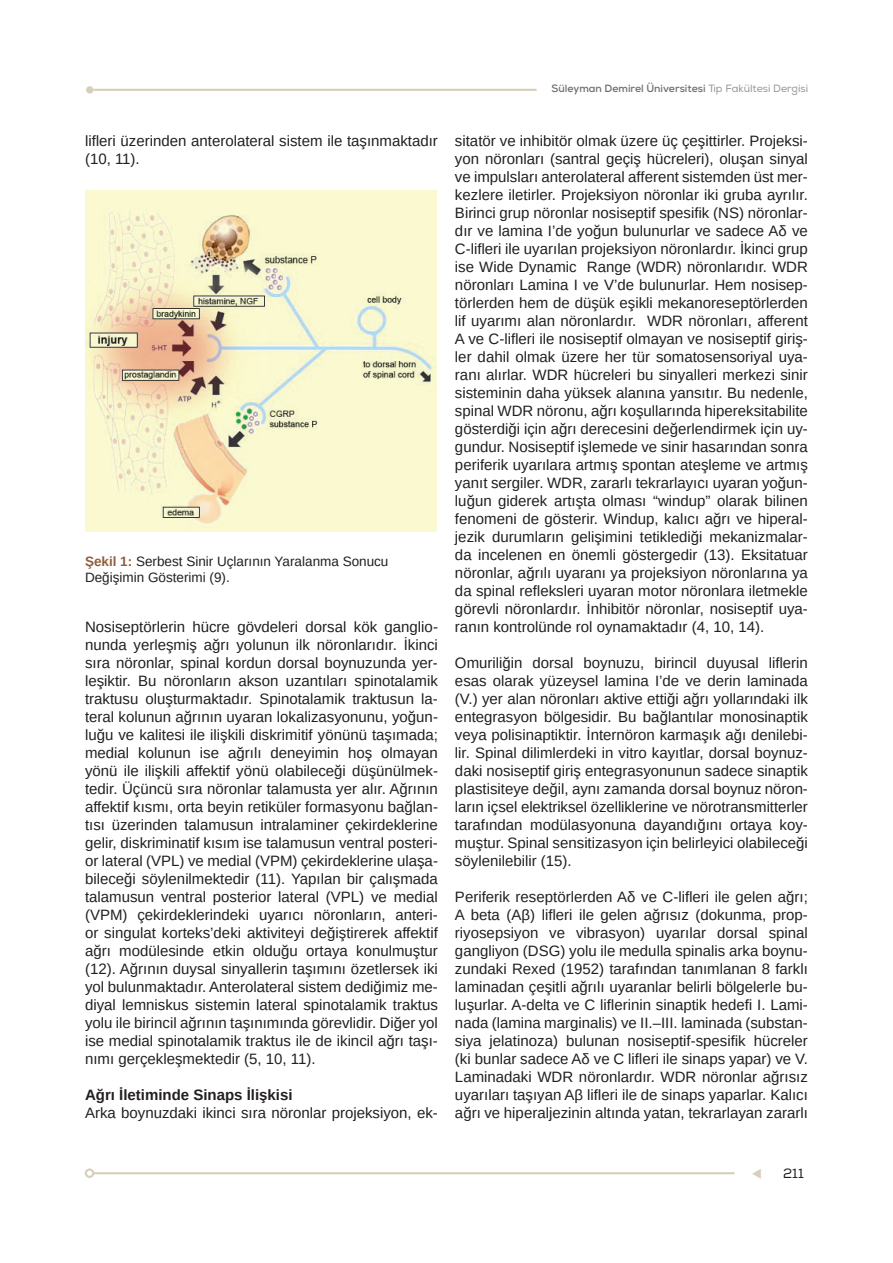
<style>
.page{position:relative;width:893px;height:1263px;background:#fff}
.page>*{position:absolute;margin:0;border:0;box-sizing:border-box;transform-origin:0 0}
.t1{font:15px/18px "Arimo";color:#231f20;text-align:justify}
.t2{font:700 15px "Arimo";color:#231f20}
.t3{font:13.5px/16.2px "Arimo";color:#231f20}
.t4{font:13.5px "Nexa";color:#231f20}
.t5{font:700 10.5px "Nexa";color:#6b6b6e}
.s1{font-weight:700;color:#8f5f3f}
.s2{font-weight:400;color:#939598}
.s3{color:#d8cebc}
</style>
<div class="page">
<hr style="left:93px;top:1172px;width:642px;height:2px;background:#d8cebc">
<div style="left:85px;top:1168px;width:9px;height:10px;border:2px solid #d8cebc;border-radius:50%"></div>
<hr style="left:94px;top:89px;width:443px;height:2px;background:#d8cebc">
<div style="left:86px;top:86px;width:7px;height:8px;background:#d8cebc;border-radius:50%"></div>
<img style="left:85px;top:190px;width:352px;height:341px">
<p class="t1" style="left:85px;top:132px;width:354px">lifleri üzerinden anterolateral sistem ile taşınmaktadır (10, 11).</p>
<p class="t3" style="left:85px;top:553px;width:305px"><span class="s1">Şekil 1:</span> Serbest Sinir Uçlarının Yaralanma Sonucu<br>Değişimin Gösterimi (9).</p>
<p class="t1" style="left:85px;top:618px;width:354px">Nosiseptörlerin hücre gövdeleri dorsal kök ganglio&shy;nunda yerleşmiş ağrı yolunun ilk nöronlarıdır. İkinci sıra nöronlar, spinal kordun dorsal boynuzunda yer&shy;leşiktir. Bu nöronların akson uzantıları spinotalamik traktusu oluşturmaktadır. Spinotalamik traktusun la&shy;teral kolunun ağrının uyaran lokalizasyonunu, yoğun&shy;luğu ve kalitesi ile ilişkili diskrimitif yönünü taşımada; medial kolunun ise ağrılı deneyimin hoş olmayan yönü ile ilişkili affektif yönü olabileceği düşünülmek&shy;tedir. Üçüncü sıra nöronlar talamusta yer alır. Ağrının affektif kısmı, orta beyin retiküler formasyonu bağlan&shy;tısı üzerinden talamusun intralaminer çekirdeklerine gelir, diskriminatif kısım ise talamusun ventral posteri&shy;or lateral (VPL) ve medial (VPM) çekirdeklerine ulaşa&shy;bileceği söylenilmektedir (11). Yapılan bir çalışmada talamusun ventral posterior lateral (VPL) ve medial (VPM) çekirdeklerindeki uyarıcı nöronların, anteri&shy;or singulat korteks’deki aktiviteyi değiştirerek affektif ağrı modülesinde etkin olduğu ortaya konulmuştur (12). Ağrının duysal sinyallerin taşımını özetlersek iki yol bulunmaktadır. Anterolateral sistem dediğimiz me&shy;diyal lemniskus sistemin lateral spinotalamik traktus yolu ile birincil ağrının taşınımında görevlidir. Diğer yol ise medial spinotalamik traktus ile de ikincil ağrı taşı&shy;nımı gerçekleşmektedir (5, 10, 11).</p>
<p class="t2" style="left:85px;top:1084px;width:209px">Ağrı İletiminde Sinaps İlişkisi</p>
<p class="t1" style="left:85px;top:1104px;width:354px">Arka boynuzdaki ikinci sıra nöronlar projeksiyon, ek-</p>
<p class="t5" style="left:552px;top:82px;width:258px">Süleyman Demirel Üniversitesi <span class="s2">Tıp Fakültesi Dergisi</span></p>
<p class="t1" style="left:455px;top:132px;width:354px">sitatör ve inhibitör olmak üzere üç çeşittirler. Projeksi&shy;yon nöronları (santral geçiş hücreleri), oluşan sinyal ve impulsları anterolateral afferent sistemden üst mer&shy;kezlere iletirler. Projeksiyon nöronlar iki gruba ayrılır.<br>Birinci grup nöronlar nosiseptif spesifik (NS) nöronlar&shy;dır ve lamina I’de yoğun bulunurlar ve sadece Aδ ve C-lifleri ile uyarılan projeksiyon nöronlardır. İkinci grup ise Wide Dynamic Range (WDR) nöronlarıdır. WDR nöronları Lamina I ve V’de bulunurlar. Hem nosisep&shy;törlerden hem de düşük eşikli mekanoreseptörlerden lif uyarımı alan nöronlardır. WDR nöronları, afferent A ve C-lifleri ile nosiseptif olmayan ve nosiseptif giriş&shy;ler dahil olmak üzere her tür somatosensoriyal uya&shy;ranı alırlar. WDR hücreleri bu sinyalleri merkezi sinir sisteminin daha yüksek alanına yansıtır. Bu nedenle, spinal WDR nöronu, ağrı koşullarında hipereksitabilite gösterdiği için ağrı derecesini değerlendirmek için uy&shy;gundur. Nosiseptif işlemede ve sinir hasarından sonra periferik uyarılara artmış spontan ateşleme ve artmış yanıt sergiler. WDR, zararlı tekrarlayıcı uyaran yoğun&shy;luğun giderek artışta olması “windup” olarak bilinen fenomeni de gösterir. Windup, kalıcı ağrı ve hiperal&shy;jezik durumların gelişimini tetiklediği mekanizmalar&shy;da incelenen en önemli göstergedir (13). Eksitatuar nöronlar, ağrılı uyaranı ya projeksiyon nöronlarına ya da spinal refleksleri uyaran motor nöronlara iletmekle görevli nöronlardır. İnhibitör nöronlar, nosiseptif uya&shy;ranın kontrolünde rol oynamaktadır (4, 10, 14).</p>
<p class="t1" style="left:455px;top:654px;width:354px">Omuriliğin dorsal boynuzu, birincil duyusal liflerin esas olarak yüzeysel lamina I’de ve derin laminada (V.) yer alan nöronları aktive ettiği ağrı yollarındaki ilk entegrasyon bölgesidir. Bu bağlantılar monosinaptik veya polisinaptiktir. İnternöron karmaşık ağı denilebi&shy;lir. Spinal dilimlerdeki in vitro kayıtlar, dorsal boynuz&shy;daki nosiseptif giriş entegrasyonunun sadece sinaptik plastisiteye değil, aynı zamanda dorsal boynuz nöron&shy;ların içsel elektriksel özelliklerine ve nörotransmitterler tarafından modülasyonuna dayandığını ortaya koy&shy;muştur. Spinal sensitizasyon için belirleyici olabileceği söylenilebilir (15).</p>
<p class="t1" style="left:455px;top:888px;width:354px">Periferik reseptörlerden Aδ ve C-lifleri ile gelen ağrı; A beta (Aβ) lifleri ile gelen ağrısız (dokunma, prop&shy;riyosepsiyon ve vibrasyon) uyarılar dorsal spinal gangliyon (DSG) yolu ile medulla spinalis arka boynu&shy;zundaki Rexed (1952) tarafından tanımlanan 8 farklı laminadan çeşitli ağrılı uyaranlar belirli bölgelerle bu&shy;luşurlar. A-delta ve C liflerinin sinaptik hedefi I. Lami&shy;nada (lamina marginalis) ve II.–III. laminada (substan&shy;siya jelatinoza) bulunan nosiseptif-spesifik hücreler (ki bunlar sadece Aδ ve C lifleri ile sinaps yapar) ve V.<br>Laminadaki WDR nöronlardır. WDR nöronlar ağrısız uyarıları taşıyan Aβ lifleri ile de sinaps yaparlar. Kalıcı ağrı ve hiperaljezinin altında yatan, tekrarlayan zararlı</p>
<p class="t4" style="left:751px;top:1165px;width:54px"><span class="s3">▼</span> 211</p>
</div>
